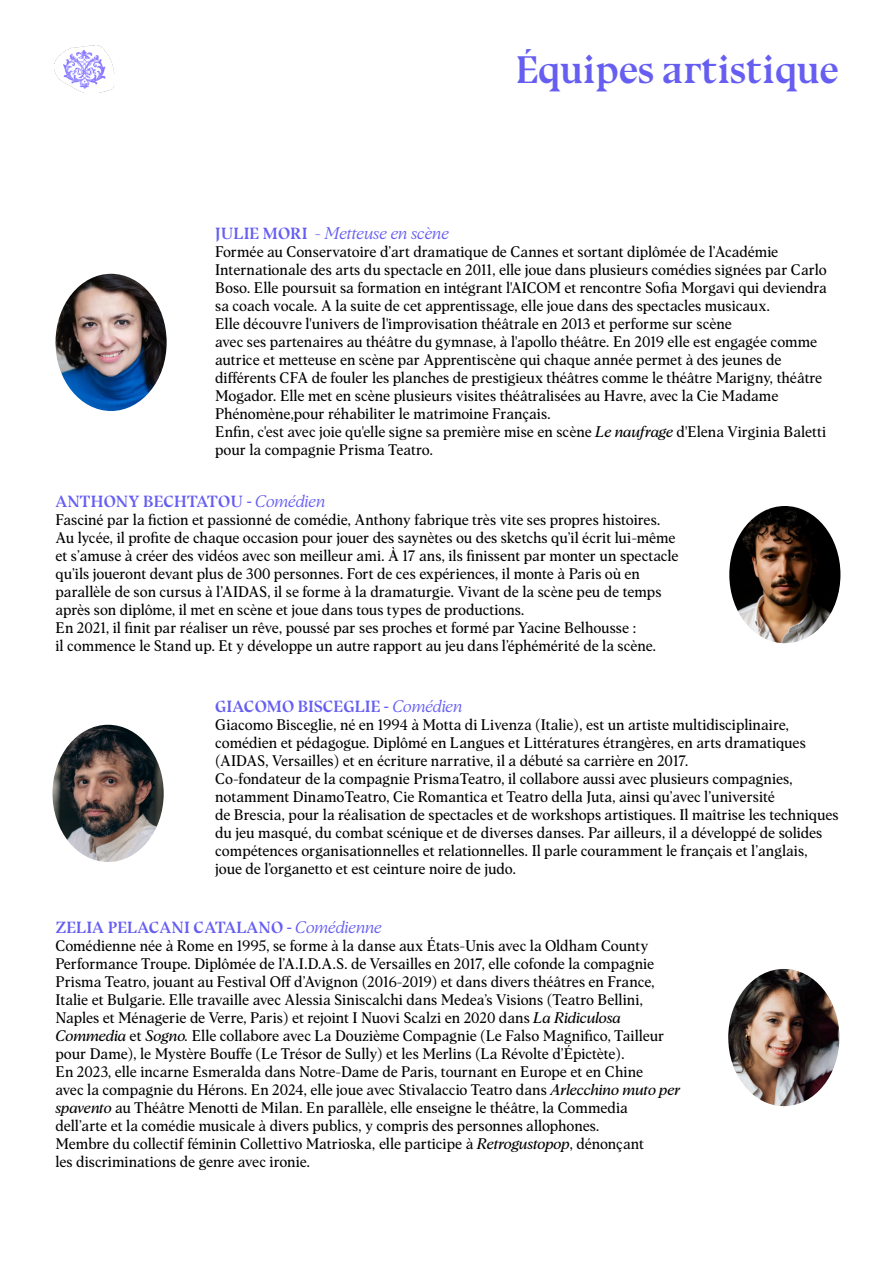
<style>
.page{position:relative;width:893px;height:1263px;background:#fff}
.page>*{position:absolute;margin:0;border:0;box-sizing:border-box;transform-origin:0 0}
.t1{font:700 39px "Bluu Next";color:#665ef1}
.t2{font:700 16.5px "Bluu Next";color:#665ef1}
.t3{font:italic 300 16.5px "Albra Text";color:#665ef1}
.t4{font:15px/18px "Albra Text";color:#000}
.s1{font-family:"Bluu Next";font-weight:700;font-style:normal}
.s2{font-style:italic}
.s3{font-family:"Albra Text";font-weight:300;font-style:italic}
</style>
<div class="page">
<img style="left:55px;top:274px;width:112px;height:137px">
<img style="left:729px;top:506px;width:111px;height:137px">
<img style="left:53px;top:725px;width:111px;height:137px">
<img style="left:728px;top:969px;width:111px;height:137px">
<img style="left:54px;top:45px;width:60px;height:48px">
<h1 class="t1" style="left:515px;top:47px;width:325px">Équipes artistique</h1>
<p class="t3" style="left:215px;top:221px;width:235px"><span class="s1">JULIE MORI</span> - Metteuse en scène</p>
<p class="t4" style="left:215px;top:242px;width:613px">Formée au Conservatoire d’art dramatique de Cannes et sortant diplômée de l’Académie Internationale des arts du spectacle en 2011, elle joue dans plusieurs comédies signées par Carlo Boso. Elle poursuit sa formation en intégrant l'AICOM et rencontre Sofia Morgavi qui deviendra sa coach vocale. A la suite de cet apprentissage, elle joue dans des spectacles musicaux.<br>Elle découvre l'univers de l'improvisation théâtrale en 2013 et performe sur scène<br>avec ses partenaires au théâtre du gymnase, à l'apollo théâtre. En 2019 elle est engagée comme autrice et metteuse en scène par Apprentiscène qui chaque année permet à des jeunes de différents CFA de fouler les planches de prestigieux théâtres comme le théâtre Marigny, théâtre Mogador. Elle met en scène plusieurs visites théâtralisées au Havre, avec la Cie Madame Phénomène,pour réhabiliter le matrimoine Français.</p>
<p class="t4" style="left:215px;top:422px;width:613px">Enfin, c'est avec joie qu'elle signe sa première mise en scène <span class="s2">Le naufrage</span> d'Elena Virginia Baletti pour la compagnie Prisma Teatro.</p>
<p class="t2" style="left:55px;top:492px;width:271px">ANTHONY BECHTATOU - <span class="s3">Comédien</span></p>
<p class="t4" style="left:55px;top:510px;width:606px">Fasciné par la fiction et passionné de comédie, Anthony fabrique très vite ses propres histoires.</p>
<p class="t4" style="left:55px;top:528px;width:625px">Au lycée, il profite de chaque occasion pour jouer des saynètes ou des sketchs qu’il écrit lui-même et s’amuse à créer des vidéos avec son meilleur ami. À 17 ans, ils finissent par monter un spectacle qu’ils joueront devant plus de 300 personnes. Fort de ces expériences, il monte à Paris où en parallèle de son cursus à l’AIDAS, il se forme à la dramaturgie. Vivant de la scène peu de temps après son diplôme, il met en scène et joue dans tous types de productions.</p>
<p class="t4" style="left:55px;top:618px;width:602px">En 2021, il finit par réaliser un rêve, poussé par ses proches et formé par Yacine Belhousse :<br>il commence le Stand up. Et y développe un autre rapport au jeu dans l’éphémérité de la scène.</p>
<p class="t2" style="left:215px;top:697px;width:249px">GIACOMO BISCEGLIE - <span class="s3">Comédien</span></p>
<p class="t4" style="left:215px;top:715px;width:625px">Giacomo Bisceglie, né en 1994 à Motta di Livenza (Italie), est un artiste multidisciplinaire, comédien et pédagogue. Diplômé en Langues et Littératures étrangères, en arts dramatiques (AIDAS, Versailles) et en écriture narrative, il a débuté sa carrière en 2017.<br>Co-fondateur de la compagnie PrismaTeatro, il collabore aussi avec plusieurs compagnies, notamment DinamoTeatro, Cie Romantica et Teatro della Juta, ainsi qu’avec l’université<br>de Brescia, pour la réalisation de spectacles et de workshops artistiques. Il maîtrise les techniques du jeu masqué, du combat scénique et de diverses danses. Par ailleurs, il a développé de solides compétences organisationnelles et relationnelles. Il parle couramment le français et l’anglais,<br>joue de l’organetto et est ceinture noire de judo.</p>
<p class="t2" style="left:55px;top:918px;width:328px">ZELIA PELACANI CATALANO - <span class="s3">Comédienne</span></p>
<p class="t4" style="left:55px;top:936px;width:626px">Comédienne née à Rome en 1995, se forme à la danse aux États-Unis avec la Oldham County Performance Troupe. Diplômée de l’A.I.D.A.S. de Versailles en 2017, elle cofonde la compagnie Prisma Teatro, jouant au Festival Off d’Avignon (2016-2019) et dans divers théâtres en France, Italie et Bulgarie. Elle travaille avec Alessia Siniscalchi dans Medea’s Visions (Teatro Bellini, Naples et Ménagerie de Verre, Paris) et rejoint I Nuovi Scalzi en 2020 dans <span class="s2">La Ridiculosa Commedia</span> et <span class="s2">Sogno.</span> Elle collabore avec La Douzième Compagnie (Le Falso Magnifico, Tailleur pour Dame), le Mystère Bouffe (Le Trésor de Sully) et les Merlins (La Révolte d’Épictète).<br>En 2023, elle incarne Esmeralda dans Notre-Dame de Paris, tournant en Europe et en Chine<br>avec la compagnie du Hérons. En 2024, elle joue avec Stivalaccio Teatro dans <span class="s2">Arlecchino muto per spavento</span> au Théâtre Menotti de Milan. En parallèle, elle enseigne le théâtre, la Commedia dell’arte et la comédie musicale à divers publics, y compris des personnes allophones.<br>Membre du collectif féminin Collettivo Matrioska, elle participe à <span class="s2">Retrogustopop</span>, dénonçant<br>les discriminations de genre avec ironie.</p>
</div>
